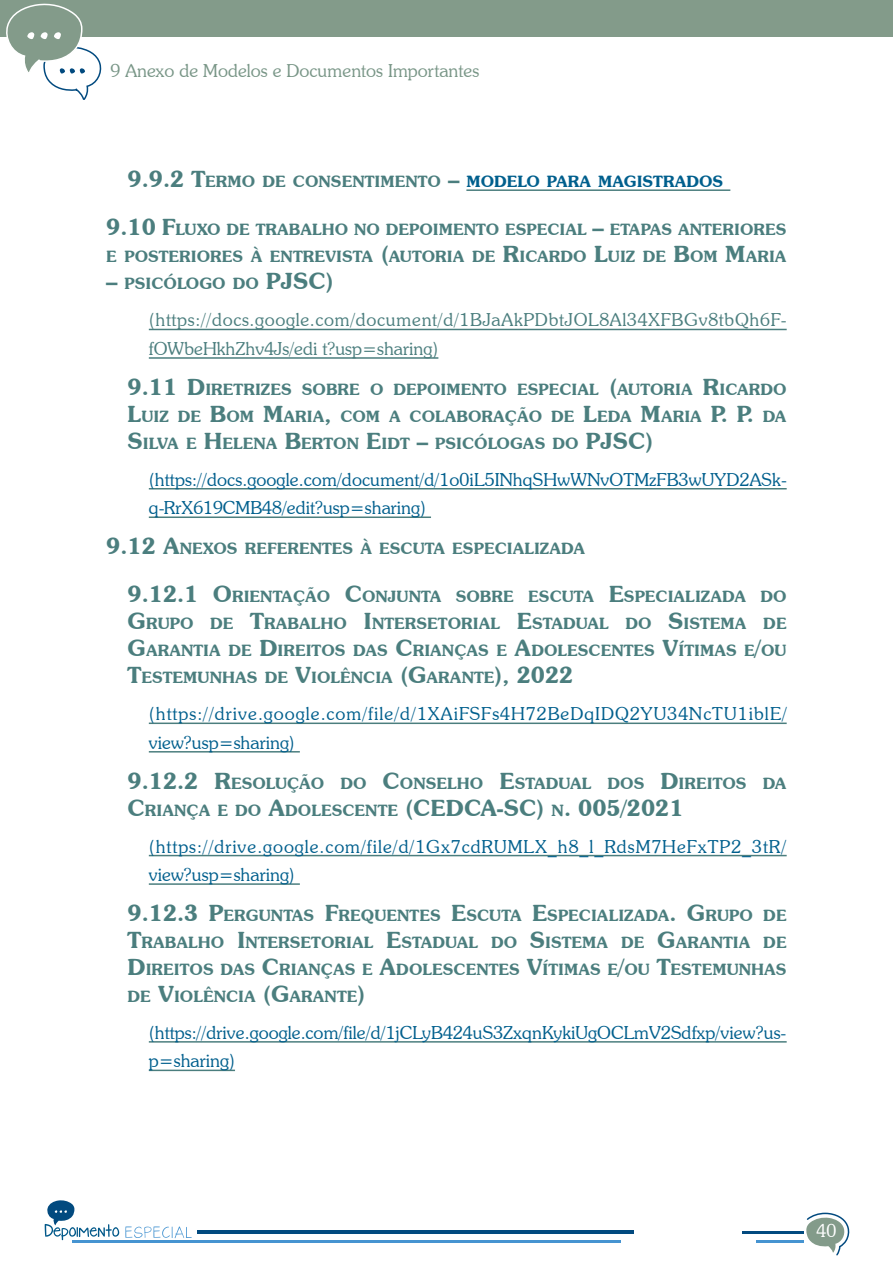
<style>
.page{position:relative;width:893px;height:1263px;background:#fff}
.page>*{position:absolute;margin:0;border:0;box-sizing:border-box;transform-origin:0 0}
.t1{font:600 22.5px "Souvenir IT Cby BT";color:#4b7e7e}
.t2{font:300 18px/28.5px "Souvenir IT Cby BT";letter-spacing:.005em;color:#005f8d}
.t3{font:300 18px/28.5px "Souvenir IT Cby BT";letter-spacing:.035em;color:#4b7e7e}
.t4{font:300 18px/28.5px "Souvenir IT Cby BT";letter-spacing:.055em;color:#005f8d}
.t5{font:300 18px/28.5px "Souvenir IT Cby BT";letter-spacing:.05em;color:#005f8d}
.t6{font:300 18px "Souvenir IT Cby BT";color:#799687}
.t7{font:300 18px "Souvenir IT Cby BT";color:#fff}
.t8{font:600 15.75px/27px "Souvenir IT Cby BT";color:#4b7e7e}
.t9{font:600 15.75px "Souvenir IT Cby BT";color:#005f8d}
.s1{font-size:22.5px;color:#4b7e7e}
.s2{color:#4b7e7e}
.s3{font-size:22.5px}
.s4{font-size:15.75px}
</style>
<div class="page">
<div style="left:0;top:0;width:893px;height:37px;background:#839b8a"></div>
<svg style="left:6px;top:3px;width:96px;height:97px"></svg>
<svg style="left:125px;top:1226px;width:67px;height:12px"></svg>
<svg style="left:45px;top:1200px;width:74px;height:40px"></svg>
<svg style="left:806px;top:1212px;width:44px;height:44px"></svg>
<hr style="left:198px;top:1231px;width:436px;height:3px;background:#024a7f">
<hr style="left:743px;top:1231px;width:61px;height:3px;background:#024a7f">
<hr style="left:73px;top:1240px;width:548px;height:3px;background:#4694d1">
<hr style="left:757px;top:1240px;width:47px;height:3px;background:#4694d1">
<hr style="left:466px;top:189px;width:264px;height:2px;background:#4b7e7e">
<hr style="left:149px;top:329px;width:638px;height:1px;background:#4b7e7e">
<hr style="left:149px;top:357px;width:289px;height:2px;background:#4b7e7e">
<hr style="left:149px;top:488px;width:638px;height:1px;background:#4b7e7e">
<hr style="left:149px;top:516px;width:282px;height:2px;background:#4b7e7e">
<hr style="left:149px;top:722px;width:638px;height:2px;background:#4b7e7e">
<hr style="left:149px;top:751px;width:151px;height:1px;background:#4b7e7e">
<hr style="left:149px;top:855px;width:638px;height:1px;background:#4b7e7e">
<hr style="left:149px;top:883px;width:151px;height:2px;background:#4b7e7e">
<hr style="left:149px;top:1041px;width:638px;height:1px;background:#4b7e7e">
<hr style="left:149px;top:1069px;width:86px;height:2px;background:#4b7e7e">
<p class="t6" style="left:111px;top:60px;width:370px">9 Anexo de Modelos e Documentos Importantes</p>
<p class="t9" style="left:128px;top:172px;width:596px"><span class="s1">9.9.2 T</span><span class="s2">ERMO DE CONSENTIMENTO</span> <span class="s1">–</span> MODELO PARA MAGISTRADOS</p>
<p class="t8" style="left:106px;top:216px;width:184px"><span class="s3">9.10 F</span>LUXO DE TRABA</p>
<p class="t8" style="left:106px;top:216px;width:682px;text-align:right">LHO NO DEPOIMENTO ESPECIAL <span class="s3">–</span> ETAPAS ANTERIORES<br>E POSTERIORES À ENTREVISTA <span class="s3">(</span>AUTORIA DE <span class="s3">R</span>ICARDO <span class="s3">L</span>UIZ DE <span class="s3">B</span>OM <span class="s3">M</span>ARIA</p>
<p class="t8" style="left:106px;top:270px;width:229px"><span class="s3">–</span> PSICÓLOGO DO <span class="s3">PJSC)</span></p>
<p class="t3" style="left:149px;top:306px;width:639px">(https://docs.google.com/document/d/1BJaAkPDbtJOL8Al34XFBGv8tbQh6F&shy;fOWbeHkhZhv4Js/edi t?usp=sharing)</p>
<p class="t8" style="left:128px;top:375px;width:661px"><span class="s3">9.11 D</span>IRETRIZES SOBRE O DEPOIMENTO ESPECIAL <span class="s3">(</span>AUTORIA <span class="s3">R</span>ICARDO<br><span class="s3">L</span>UIZ DE <span class="s3">B</span>OM <span class="s3">M</span>ARIA<span class="s3">,</span> COM A COLABORAÇÃO DE <span class="s3">L</span>EDA <span class="s3">M</span>ARIA <span class="s3">P. P.</span> DA<br><span class="s3">S</span>ILVA E <span class="s3">H</span>ELENA <span class="s3">B</span>ERTON <span class="s3">E</span>IDT <span class="s3">–</span> PSICÓLOGAS DO <span class="s3">PJSC)</span></p>
<p class="t2" style="left:149px;top:465px;width:640px">(https://docs.google.com/document/d/1o0iL5INhqSHwWNvOTMzFB3wUYD2ASk&shy;q-RrX619CMB48/edit?usp=sharing)</p>
<p class="t8" style="left:106px;top:535px;width:456px"><span class="s3">9.12 A</span>NEXOS REFERENTES À ESCUTA ESPECIALIZADA</p>
<p class="t8" style="left:128px;top:583px;width:596px"><span class="s3">9.12.1 O</span>RIENTAÇÃO <span class="s3">C</span>ONJUNTA SOBRE ESCUTA <span class="s3">E</span>SPECIALIZADA</p>
<p class="t8" style="left:760px;top:583px;width:28px">DO</p>
<p class="t8" style="left:128px;top:610px;width:161px"><span class="s3">G</span>RUPO DE <span class="s3">T</span>RABA</p>
<p class="t8" style="left:128px;top:610px;width:661px;text-indent:183px">LHO <span class="s3">I</span>NTERSETORIAL <span class="s3">E</span>STADUAL DO <span class="s3">S</span>ISTEMA DE<br><span class="s3">G</span>ARANTIA DE <span class="s3">D</span>IREITOS DAS</p>
<p class="t8" style="left:395px;top:637px;width:393px"><span class="s3">C</span>RIANÇAS E <span class="s3">A</span>DOLESCENTES <span class="s3">V</span>ÍTIMAS E<span class="s3">/</span>OU</p>
<p class="t8" style="left:128px;top:664px;width:107px"><span class="s3">T</span>ESTEMUNHAS</p>
<p class="t8" style="left:265px;top:664px;width:310px">DE <span class="s3">V</span>IOLÊNCIA <span class="s3">(G</span>ARANTE<span class="s3">), 2022</span></p>
<p class="t4" style="left:149px;top:699px;width:640px">(https://drive.google.com/file/d/1XAiFSFs4H72BeDqIDQ2YU34NcTU1iblE/ view?usp=sharing)</p>
<p class="t8" style="left:128px;top:769px;width:648px"><span class="s3">9.12.2 R</span>ESOLUÇÃO DO <span class="s3">C</span>ONSELHO <span class="s3">E</span>STADUAL DOS <span class="s3">D</span>IREITOS DA</p>
<h1 class="t1" style="left:128px;top:793px;width:557px">C<span class="s4">RIANÇA E DO</span> A<span class="s4">DOLESCENTE</span> (CEDCA-SC) <span class="s4">N</span>. 005/2021</h1>
<p class="t5" style="left:149px;top:832px;width:639px">(https://drive.google.com/file/d/1Gx7cdRUMLX_h8_l_RdsM7HeFxTP2_3tR/ view?usp=sharing)</p>
<p class="t8" style="left:128px;top:901px;width:661px"><span class="s3">9.12.3 P</span>ERGUNTAS <span class="s3">F</span>REQUENTES <span class="s3">E</span>SCUTA <span class="s3">E</span>SPECIALIZADA <span class="s3">. G</span>RUPO DE<br><span class="s3">T</span>RABA</p>
<p class="t8" style="left:128px;top:928px;width:661px;text-indent:61px">LHO <span class="s3">I</span>NTERSETORIAL <span class="s3">E</span>STADUAL DO <span class="s3">S</span>ISTEMA DE <span class="s3">G</span>ARANTIA DE<br><span class="s3">D</span>IREITOS DAS</p>
<p class="t8" style="left:128px;top:955px;width:636px;text-indent:134px"><span class="s3">C</span>RIANÇAS E <span class="s3">A</span>DOLESCENTES <span class="s3">V</span>ÍTIMAS E<span class="s3">/</span>OU <span class="s3">T</span>ESTEMUNHAS<br>DE <span class="s3">V</span>IOLÊNCIA <span class="s3">(G</span>ARANTE<span class="s3">)</span></p>
<p class="t2" style="left:149px;top:1018px;width:639px">(https://drive.google.com/file/d/1jCLyB424uS3ZxqnKykiUgOCLmV2Sdfxp/view?us&shy;p=sharing)</p>
<p class="t7" style="left:816px;top:1219px;width:21px">40</p>
</div>
